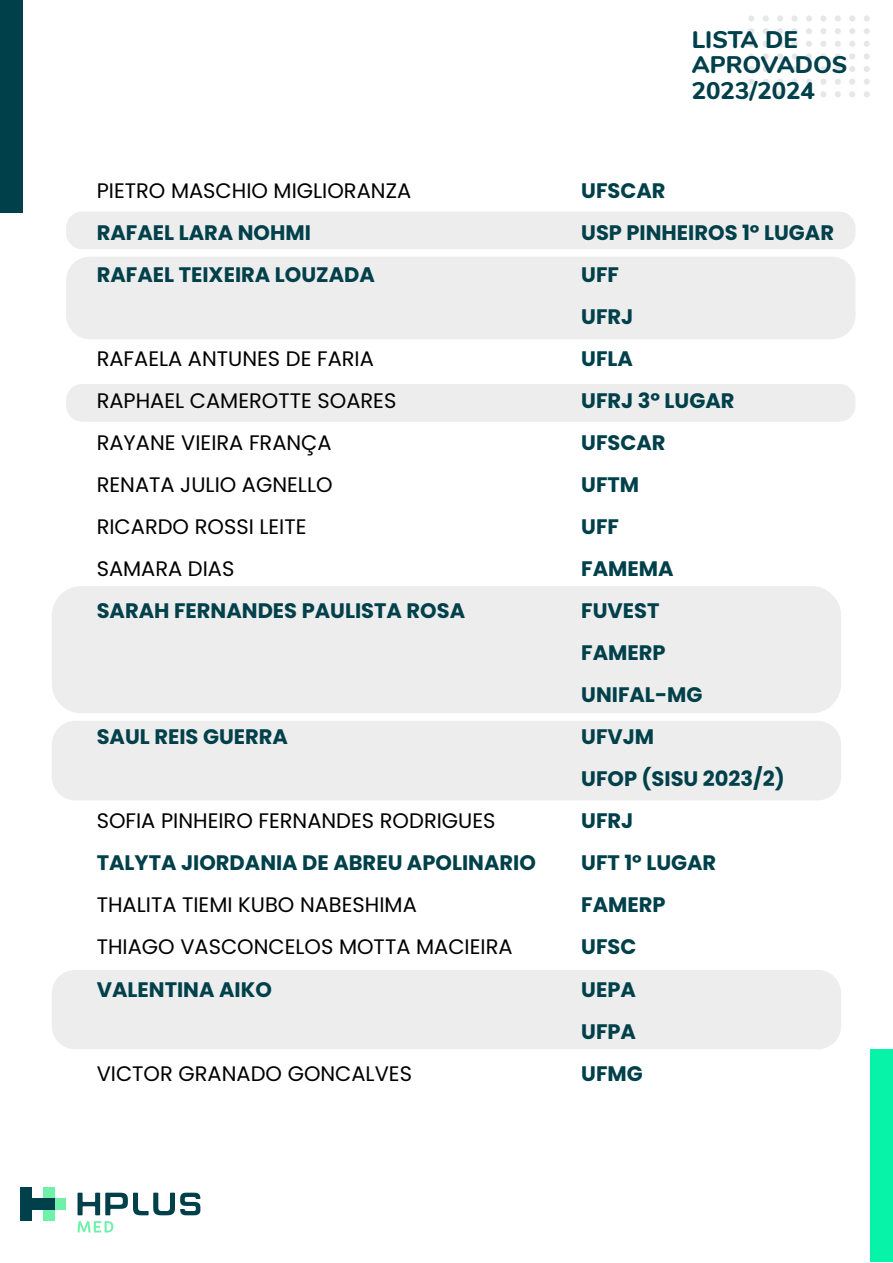
<style>
.page{position:relative;width:893px;height:1263px;background:#fff}
.page>*{position:absolute;margin:0;border:0;box-sizing:border-box;transform-origin:0 0}
.t1{font:800 24px/25.5px "Nunito";color:#00404a}
.t2{font:700 21px/42px "Poppins";color:#00404a}
.t3{font:21px/42px "Poppins";color:#000}
</style>
<div class="page">
<div style="left:66px;top:212px;width:789px;height:37px;background:#ededed;border-radius:16px"></div>
<div style="left:66px;top:384px;width:789px;height:38px;background:#ededed;border-radius:16px"></div>
<div style="left:66px;top:257px;width:789px;height:82px;background:#ededed;border-radius:24px"></div>
<div style="left:52px;top:586px;width:789px;height:127px;background:#ededed;border-radius:30px"></div>
<div style="left:52px;top:721px;width:789px;height:79px;background:#ededed;border-radius:23px"></div>
<div style="left:52px;top:970px;width:789px;height:79px;background:#ededed;border-radius:23px"></div>
<div style="left:748px;top:15px;width:6px;height:7px;background:#e6e7e8;border-radius:50%"></div>
<div style="left:763px;top:15px;width:6px;height:7px;background:#e6e7e8;border-radius:50%"></div>
<div style="left:777px;top:15px;width:6px;height:7px;background:#e6e7e8;border-radius:50%"></div>
<div style="left:791px;top:15px;width:7px;height:7px;background:#e6e7e8;border-radius:50%"></div>
<div style="left:806px;top:15px;width:6px;height:7px;background:#e6e7e8;border-radius:50%"></div>
<div style="left:820px;top:15px;width:6px;height:7px;background:#e6e7e8;border-radius:50%"></div>
<div style="left:835px;top:15px;width:6px;height:7px;background:#e6e7e8;border-radius:50%"></div>
<div style="left:849px;top:15px;width:6px;height:7px;background:#e6e7e8;border-radius:50%"></div>
<div style="left:864px;top:15px;width:6px;height:7px;background:#e6e7e8;border-radius:50%"></div>
<svg style="left:748px;top:28px;width:6px;height:6px"></svg>
<svg style="left:763px;top:28px;width:6px;height:6px"></svg>
<svg style="left:777px;top:28px;width:6px;height:6px"></svg>
<div style="left:791px;top:28px;width:7px;height:6px;background:#e6e7e8;border-radius:50%"></div>
<svg style="left:806px;top:28px;width:6px;height:6px"></svg>
<svg style="left:820px;top:28px;width:6px;height:6px"></svg>
<svg style="left:835px;top:28px;width:6px;height:6px"></svg>
<svg style="left:849px;top:28px;width:6px;height:6px"></svg>
<svg style="left:864px;top:28px;width:6px;height:6px"></svg>
<svg style="left:748px;top:41px;width:6px;height:6px"></svg>
<svg style="left:763px;top:41px;width:6px;height:6px"></svg>
<svg style="left:777px;top:41px;width:6px;height:6px"></svg>
<div style="left:791px;top:41px;width:7px;height:6px;background:#e6e7e8;border-radius:50%"></div>
<svg style="left:806px;top:41px;width:6px;height:6px"></svg>
<svg style="left:820px;top:41px;width:6px;height:6px"></svg>
<svg style="left:835px;top:41px;width:6px;height:6px"></svg>
<svg style="left:849px;top:41px;width:6px;height:6px"></svg>
<svg style="left:864px;top:41px;width:6px;height:6px"></svg>
<svg style="left:748px;top:53px;width:6px;height:6px"></svg>
<svg style="left:763px;top:53px;width:6px;height:6px"></svg>
<svg style="left:777px;top:53px;width:6px;height:6px"></svg>
<div style="left:791px;top:53px;width:7px;height:6px;background:#e6e7e8;border-radius:50%"></div>
<svg style="left:806px;top:53px;width:6px;height:6px"></svg>
<svg style="left:820px;top:53px;width:6px;height:6px"></svg>
<svg style="left:835px;top:53px;width:6px;height:6px"></svg>
<svg style="left:849px;top:53px;width:6px;height:6px"></svg>
<svg style="left:864px;top:53px;width:6px;height:6px"></svg>
<svg style="left:748px;top:66px;width:6px;height:6px"></svg>
<svg style="left:763px;top:66px;width:6px;height:6px"></svg>
<svg style="left:777px;top:66px;width:6px;height:6px"></svg>
<div style="left:791px;top:66px;width:7px;height:6px;background:#e6e7e8;border-radius:50%"></div>
<svg style="left:806px;top:66px;width:6px;height:6px"></svg>
<svg style="left:820px;top:66px;width:6px;height:6px"></svg>
<svg style="left:835px;top:66px;width:6px;height:6px"></svg>
<svg style="left:849px;top:66px;width:6px;height:6px"></svg>
<svg style="left:864px;top:66px;width:6px;height:6px"></svg>
<svg style="left:748px;top:79px;width:6px;height:6px"></svg>
<svg style="left:763px;top:79px;width:6px;height:6px"></svg>
<svg style="left:777px;top:79px;width:6px;height:6px"></svg>
<div style="left:791px;top:79px;width:7px;height:6px;background:#e6e7e8;border-radius:50%"></div>
<svg style="left:806px;top:79px;width:6px;height:6px"></svg>
<svg style="left:820px;top:79px;width:6px;height:6px"></svg>
<svg style="left:835px;top:79px;width:6px;height:6px"></svg>
<svg style="left:849px;top:79px;width:6px;height:6px"></svg>
<svg style="left:864px;top:79px;width:6px;height:6px"></svg>
<svg style="left:748px;top:91px;width:6px;height:6px"></svg>
<svg style="left:763px;top:91px;width:6px;height:6px"></svg>
<svg style="left:777px;top:91px;width:6px;height:6px"></svg>
<div style="left:791px;top:91px;width:7px;height:6px;background:#e6e7e8;border-radius:50%"></div>
<svg style="left:806px;top:91px;width:6px;height:6px"></svg>
<svg style="left:820px;top:91px;width:6px;height:6px"></svg>
<svg style="left:835px;top:91px;width:6px;height:6px"></svg>
<svg style="left:849px;top:91px;width:6px;height:6px"></svg>
<svg style="left:864px;top:91px;width:6px;height:6px"></svg>
<div style="left:870px;top:1049px;width:22px;height:213px;background:#07f3a8"></div>
<div style="left:0;top:0;width:23px;height:213px;background:#00404a"></div>
<div style="left:55px;top:1198px;width:11px;height:12px;background:#70f1aa"></div>
<div style="left:43px;top:1187px;width:12px;height:11px;background:#70f1aa"></div>
<div style="left:43px;top:1210px;width:12px;height:11px;background:#70f1aa"></div>
<div style="left:43px;top:1198px;width:12px;height:12px;background:#00404a"></div>
<div style="left:32px;top:1198px;width:11px;height:12px;background:#00404a"></div>
<div style="left:20px;top:1187px;width:12px;height:11px;background:#00404a"></div>
<div style="left:20px;top:1198px;width:12px;height:12px;background:#00404a"></div>
<div style="left:20px;top:1210px;width:12px;height:11px;background:#00404a"></div>
<svg style="left:78px;top:1193px;width:122px;height:22px"></svg>
<svg style="left:77px;top:1221px;width:36px;height:11px"></svg>
<p class="t3" style="left:97px;top:170px;width:316px">PIETRO MASCHIO MIGLIORANZA</p>
<p class="t2" style="left:97px;top:212px;width:280px">RAFAEL LARA NOHMI<br>RAFAEL TEIXEIRA LOUZADA</p>
<p class="t3" style="left:97px;top:338px;width:301px">RAFAELA ANTUNES DE FARIA<br>RAPHAEL CAMEROTTE SOARES<br>RAYANE VIEIRA FRANÇA<br>RENATA JULIO AGNELLO<br>RICARDO ROSSI LEITE<br>SAMARA DIAS</p>
<p class="t2" style="left:97px;top:590px;width:370px">SARAH FERNANDES PAULISTA ROSA</p>
<p class="t2" style="left:97px;top:716px;width:193px">SAUL REIS GUERRA</p>
<p class="t3" style="left:97px;top:800px;width:400px">SOFIA PINHEIRO FERNANDES RODRIGUES</p>
<p class="t2" style="left:97px;top:842px;width:441px">TALYTA JIORDANIA DE ABREU APOLINARIO</p>
<p class="t3" style="left:97px;top:884px;width:417px">THALITA TIEMI KUBO NABESHIMA<br>THIAGO VASCONCELOS MOTTA MACIEIRA</p>
<p class="t2" style="left:97px;top:968px;width:177px">VALENTINA AIKO</p>
<p class="t3" style="left:97px;top:1052px;width:317px">VICTOR GRANADO GONCALVES</p>
<p class="t1" style="left:692px;top:25px;width:157px">LISTA DE<br>APROVADOS<br>2023/2024</p>
<p class="t2" style="left:581px;top:170px;width:254px">UFSCAR<br>USP PINHEIROS 1º LUGAR<br>UFF<br>UFRJ<br>UFLA<br>UFRJ 3º LUGAR<br>UFSCAR<br>UFTM<br>UFF<br>FAMEMA<br>FUVEST<br>FAMERP<br>UNIFAL-MG<br>UFVJM<br>UFOP (SISU 2023/2)<br>UFRJ<br>UFT 1º LUGAR<br>FAMERP<br>UFSC<br>UEPA<br>UFPA<br>UFMG</p>
</div>
